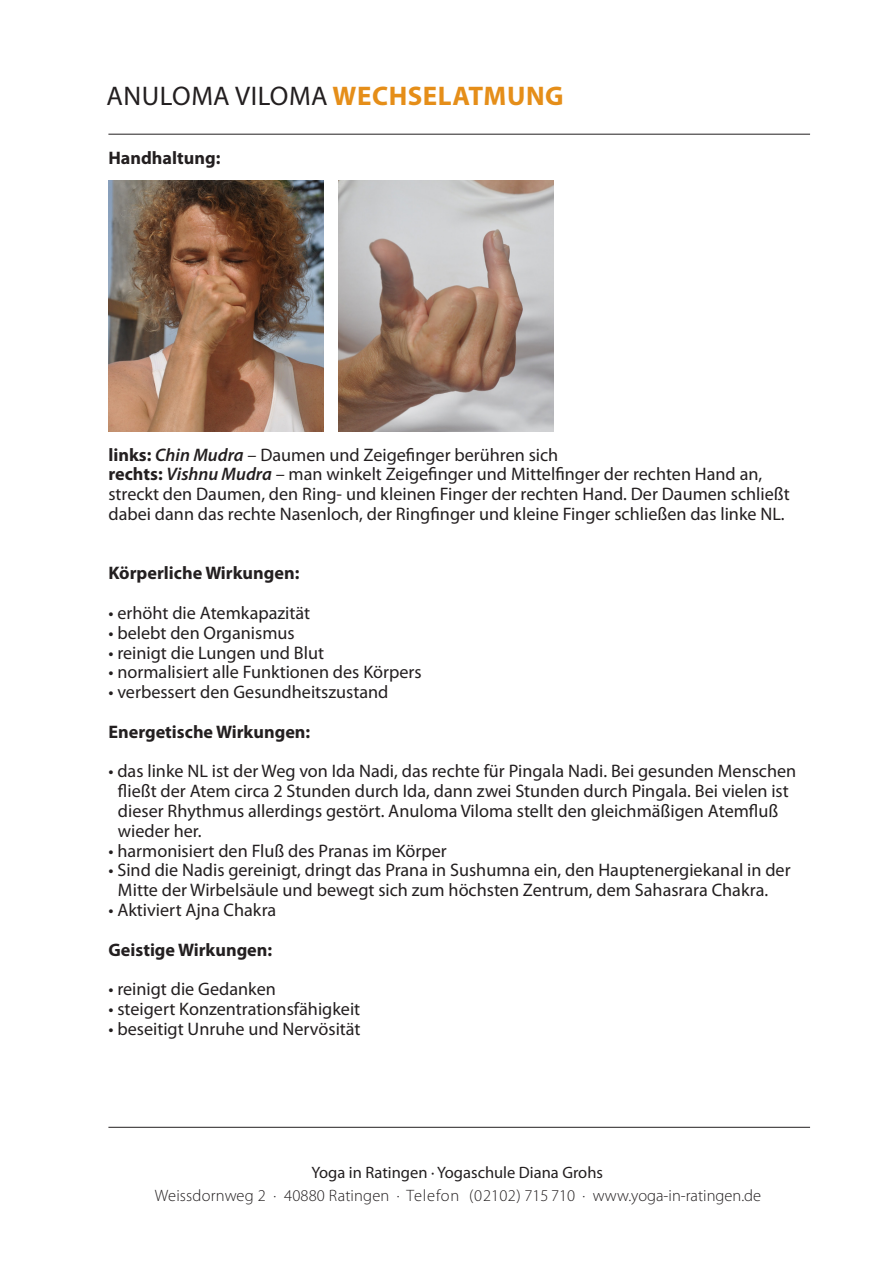
<style>
.page{position:relative;width:893px;height:1263px;background:#fff}
.page>*{position:absolute;margin:0;border:0;box-sizing:border-box;transform-origin:0 0}
.t1{font:27px "Myriad Pro";letter-spacing:.02em;color:#231f20}
.t2{font:18.15px/19.8px "Myriad Pro";color:#231f20}
.t3{font:700 18.15px "Myriad Pro";color:#231f20}
.t4{font:300 16.5px "Myriad Pro";letter-spacing:.01em;color:#231f20}
.t5{font:16.5px "Myriad Pro";color:#231f20}
.s1{font-weight:700;color:#e58e19}
.s2{font-weight:700}
.s3{font-weight:600;font-style:italic}
</style>
<div class="page">
<hr style="left:108px;top:1127px;width:702px;height:1px;background:#231f20">
<hr style="left:108px;top:134px;width:702px;height:1px;background:#231f20">
<img style="left:338px;top:180px;width:216px;height:251px">
<img style="left:108px;top:180px;width:216px;height:251px">
<p class="t1" style="left:107px;top:80px;width:458px">ANULOMA VILOMA <span class="s1">WECHSELATMUNG</span></p>
<p class="t3" style="left:108px;top:146px;width:113px">Handhaltung:</p>
<p class="t2" style="left:108px;top:444px;width:451px"><span class="s2">links:</span> <span class="s3">Chin Mudra</span> – Daumen und Zeigefinger berühren sich</p>
<p class="t2" style="left:108px;top:464px;width:683px"><span class="s2">rechts:</span> <span class="s3">Vishnu Mudra</span> – man winkelt Zeigefinger und Mittelfinger der rechten Hand an, streckt den Daumen, den Ring- und kleinen Finger der rechten Hand. Der Daumen schließt dabei dann das rechte Nasenloch, der Ringfinger und kleine Finger schließen das linke NL.</p>
<p class="t3" style="left:108px;top:561px;width:192px">Körperliche Wirkungen:</p>
<p class="t2" style="left:108px;top:603px;width:203px">• erhöht die Atemkapazität</p>
<p class="t2" style="left:108px;top:622px;width:188px">• belebt den Organismus</p>
<p class="t2" style="left:108px;top:642px;width:217px">• reinigt die Lungen und Blut</p>
<p class="t2" style="left:108px;top:662px;width:315px">• normalisiert alle Funktionen des Körpers</p>
<p class="t2" style="left:108px;top:682px;width:282px">• verbessert den Gesundheitszustand</p>
<p class="t3" style="left:108px;top:720px;width:203px">Energetische Wirkungen:</p>
<p class="t2" style="left:108px;top:761px;width:689px">• das linke NL ist der Weg von Ida Nadi, das rechte für Pingala Nadi. Bei gesunden Menschen</p>
<p class="t2" style="left:118px;top:781px;width:672px">fließt der Atem circa 2 Stunden durch Ida, dann zwei Stunden durch Pingala. Bei vielen ist</p>
<p class="t2" style="left:118px;top:801px;width:662px">dieser Rhythmus allerdings gestört. Anuloma Viloma stellt den gleichmäßigen Atemfluß</p>
<p class="t2" style="left:118px;top:820px;width:85px">wieder her.</p>
<p class="t2" style="left:108px;top:840px;width:340px">• harmonisiert den Fluß des Pranas im Körper</p>
<p class="t2" style="left:108px;top:860px;width:684px">• Sind die Nadis gereinigt, dringt das Prana in Sushumna ein, den Hauptenergiekanal in der</p>
<p class="t2" style="left:118px;top:880px;width:652px">Mitte der Wirbelsäule und bewegt sich zum höchsten Zentrum, dem Sahasrara Chakra.</p>
<p class="t2" style="left:108px;top:900px;width:169px">• Aktiviert Ajna Chakra</p>
<p class="t3" style="left:108px;top:938px;width:165px">Geistige Wirkungen:</p>
<p class="t2" style="left:108px;top:979px;width:169px">• reinigt die Gedanken</p>
<p class="t2" style="left:108px;top:999px;width:253px">• steigert Konzentrationsfähigkeit</p>
<p class="t2" style="left:108px;top:1018px;width:254px">• beseitigt Unruhe und Nervösität</p>
<p class="t5" style="left:311px;top:1162px;width:293px">Yoga in Ratingen · Yogaschule Diana Grohs</p>
<p class="t4" style="left:155px;top:1186px;width:608px">Weissdornweg 2 · 40880 Ratingen · Telefon (02102) 715 710 · www.yoga-in-ratingen.de</p>
</div>
